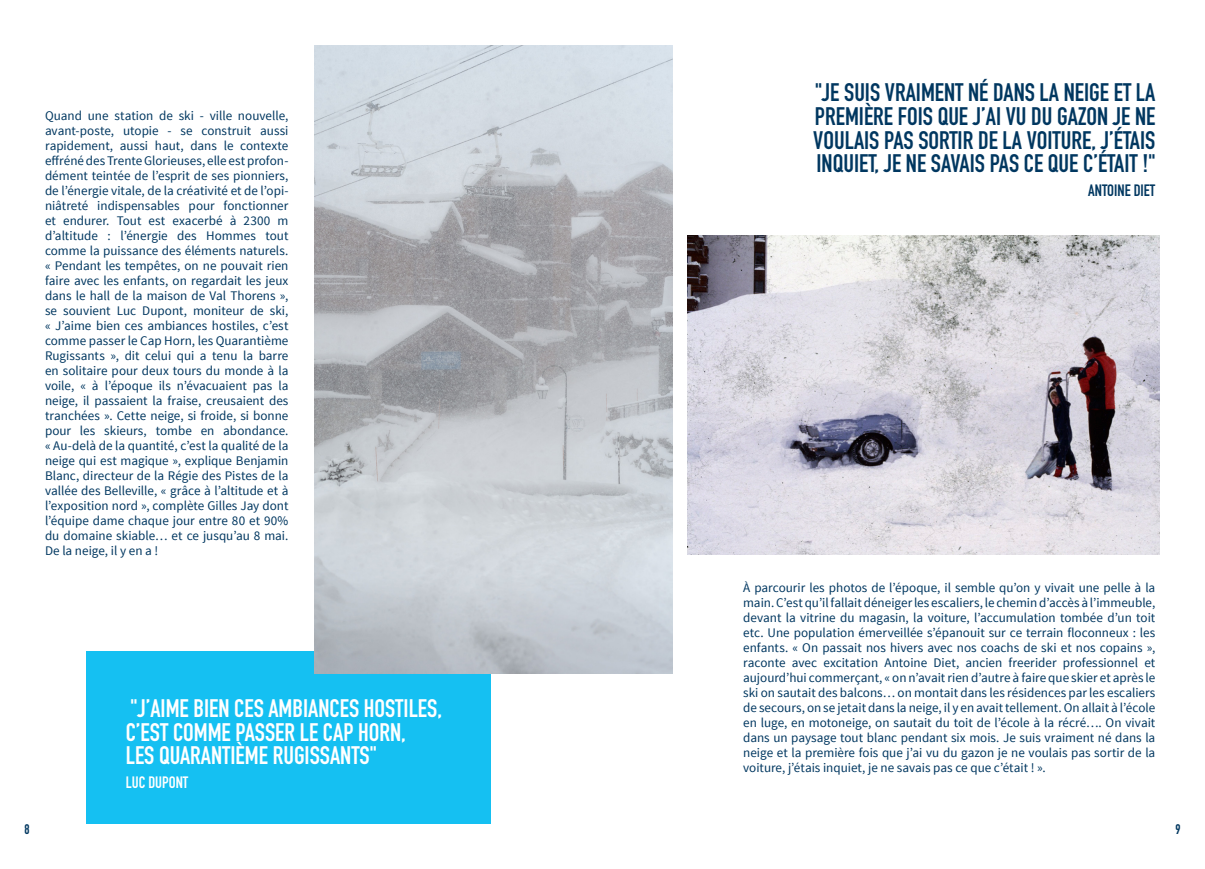
<style>
.page{position:relative;width:1205px;height:869px;background:#fff}
.page>*{position:absolute;margin:0;border:0;box-sizing:border-box;transform-origin:0 0}
.Texte_justifié_à_gau{font:700 25px/23.8px "DIN Condensed";color:#003760;text-align:justify}
.Texte_justifié_à_gau-2{font:700 25px/23.8px "DIN Condensed";color:#fff}
.Texte_justifié_à_gau-3{font:700 16.25px "DIN Condensed";color:#003760}
.Texte_justifié_à_gau-4{font:700 16.25px "DIN Condensed";color:#fff}
.t1{font:700 13.75px "DIN Condensed";color:#003760}
.Texte_justifié_à_gau-5{font:13.12px/15px "Source Sans Pro";color:#003760;text-align:justify}
</style>
<div class="page">
<div style="left:86px;top:651px;width:405px;height:172px;background:#15c0f2"></div>
<img style="left:314px;top:45px;width:358px;height:628px">
<img style="left:687px;top:235px;width:473px;height:319px">
<p class="Texte_justifié_à_gau-5" style="left:45px;top:108px;width:245px">Quand une station de ski - ville nouvelle, avant-poste, utopie - se construit aussi rapidement, aussi haut, dans le contexte effréné des Trente Glorieuses, elle est profon&shy;dément teintée de l’esprit de ses pionniers, de l’énergie vitale, de la créativité et de l’opi&shy;niâtreté indispensables pour fonctionner et endurer. Tout est exacerbé à 2300 m d’altitude : l’énergie des Hommes tout comme la puissance des éléments naturels. « Pendant les tempêtes, on ne pouvait rien faire avec les enfants, on regardait les jeux dans le hall de la maison de Val Thorens », se souvient Luc Dupont, moniteur de ski, « J’aime bien ces ambiances hostiles, c’est comme passer le Cap Horn, les Quarantième Rugissants », dit celui qui a tenu la barre en solitaire pour deux tours du monde à la voile, « à l’époque ils n’évacuaient pas la neige, il passaient la fraise, creusaient des tranchées ». Cette neige, si froide, si bonne pour les skieurs, tombe en abondance. « Au-delà de la quantité, c’est la qualité de la neige qui est magique », explique Benjamin Blanc, directeur de la Régie des Pistes de la vallée des Belleville, « grâce à l’altitude et à l’exposition nord », complète Gilles Jay dont l’équipe dame chaque jour entre 80 et 90% du domaine skiable… et ce jusqu’au 8 mai.<br>De la neige, il y en a !</p>
<p class="Texte_justifié_à_gau-2" style="left:126px;top:695px;width:318px">"J’AIME BIEN CES AMBIANCES HOSTILES,<br>C’EST COMME PASSER LE CAP HORN,</p>
<p class="Texte_justifié_à_gau-2" style="left:126px;top:743px;width:252px">LES QUARANTIÈME RUGISSANTS"</p>
<p class="Texte_justifié_à_gau-4" style="left:126px;top:771px;width:64px">LUC DUPONT</p>
<p class="Texte_justifié_à_gau" style="left:813px;top:80px;width:344px">"JE SUIS VRAIMENT NÉ DANS LA NEIGE ET LA PREMIÈRE FOIS QUE J’AI VU DU GAZON JE NE VOULAIS PAS SORTIR DE LA VOITURE, J’ÉTAIS INQUIET, JE NE SAVAIS PAS CE QUE C’ÉTAIT !"</p>
<p class="Texte_justifié_à_gau-3" style="left:1088px;top:179px;width:69px">ANTOINE DIET</p>
<p class="Texte_justifié_à_gau-5" style="left:743px;top:579px;width:414px">À parcourir les photos de l’époque, il semble qu’on y vivait une pelle à la main. C’est qu’il fallait déneiger les escaliers, le chemin d’accès à l’immeuble, devant la vitrine du magasin, la voiture, l’accumulation tombée d’un toit etc. Une population émerveillée s’épanouit sur ce terrain floconneux : les enfants. « On passait nos hivers avec nos coachs de ski et nos copains », raconte avec excitation Antoine Diet, ancien freerider professionnel et aujourd’hui commerçant, « on n’avait rien d’autre à faire que skier et après le ski on sautait des balcons… on montait dans les résidences par les escaliers de secours, on se jetait dans la neige, il y en avait tellement. On allait à l’école en luge, en motoneige, on sautait du toit de l’école à la récré…. On vivait dans un paysage tout blanc pendant six mois. Je suis vraiment né dans la neige et la première fois que j’ai vu du gazon je ne voulais pas sortir de la voiture, j’étais inquiet, je ne savais pas ce que c’était ! ».</p>
<p class="t1" style="left:24px;top:819px;width:7px">8</p>
<p class="t1" style="left:1175px;top:819px;width:7px">9</p>
</div>
